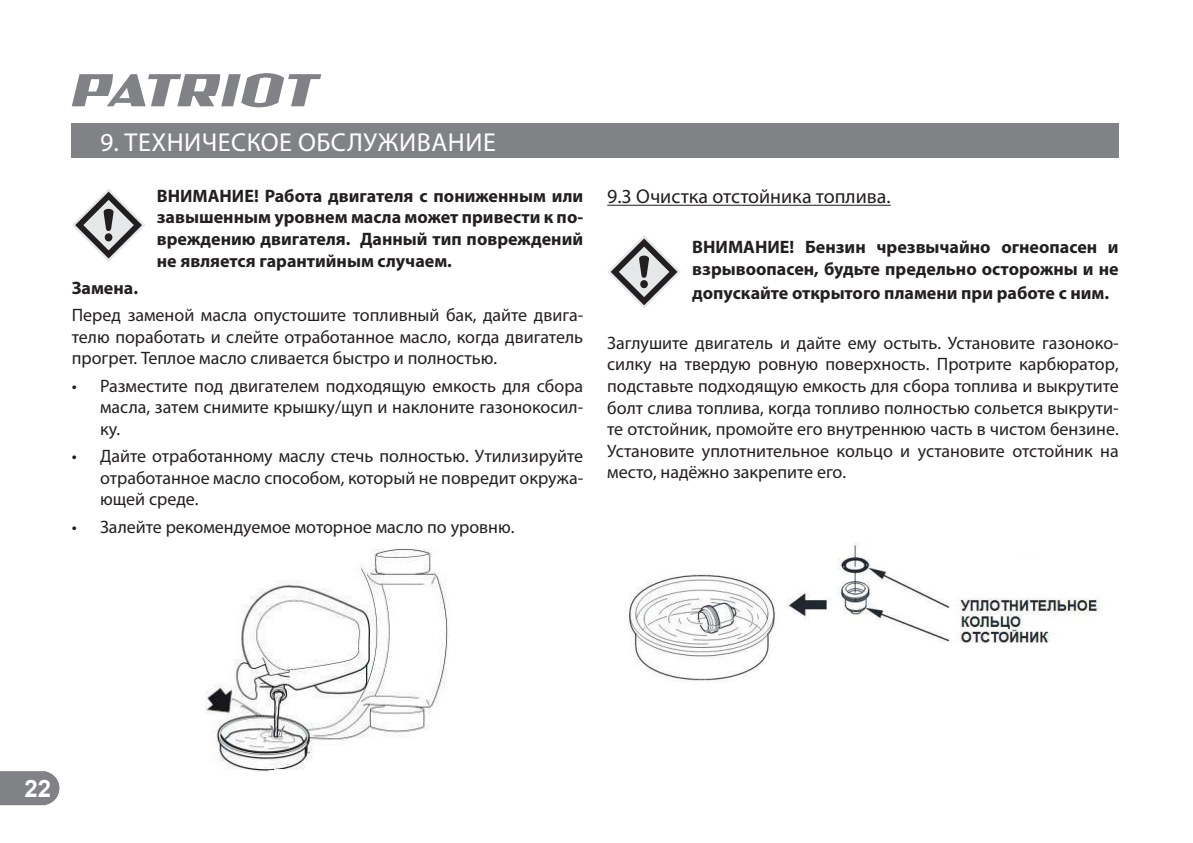
<style>
.page{position:relative;width:1193px;height:843px;background:#fff}
.page>*{position:absolute;margin:0;border:0;box-sizing:border-box;transform-origin:0 0}
.t1{font:26px "Myriad Pro";letter-spacing:.02em;color:#fff}
.t2{font:700 24px "Arial";color:#fff}
.t3{font:20px "Myriad Pro";color:#231f20}
.t4{font:18px/21.6px "Myriad Pro";color:#231f20;text-align:justify}
.t5{font:700 18px/21.6px "Myriad Pro";color:#231f20;text-align:justify}
</style>
<div class="page">
<svg style="left:0;top:771px;width:59px;height:34px;background:#87898c"></svg>
<svg style="left:72px;top:73px;width:249px;height:34px"></svg>
<div style="left:72px;top:124px;width:1046px;height:34px;background:#808285"></div>
<hr style="left:607px;top:205px;width:283px;height:1px;background:#231f20">
<svg style="left:72px;top:188px;width:73px;height:74px"></svg>
<svg style="left:608px;top:235px;width:73px;height:73px"></svg>
<img style="left:205px;top:549px;width:243px;height:222px">
<img style="left:629px;top:543px;width:472px;height:139px">
<h1 class="t1" style="left:100px;top:130px;width:397px">9. ТЕХНИЧЕСКОЕ ОБСЛУЖИВАНИЕ</h1>
<p class="t5" style="left:157px;top:185px;width:428px">ВНИМАНИЕ! Работа двигателя с пониженным или завышенным уровнем масла может привести к по&shy;вреждению двигателя. Данный тип повреждений не является гарантийным случаем.</p>
<p class="t5" style="left:72px;top:277px;width:68px">Замена.</p>
<p class="t4" style="left:72px;top:305px;width:513px">Перед заменой масла опустошите топливный бак, дайте двига&shy;телю поработать и слейте отработанное масло, когда двигатель прогрет. Теплое масло сливается быстро и полностью.</p>
<p class="t4" style="left:100px;top:375px;width:484px;text-indent:-28px">• Разместите под двигателем подходящую емкость для сбора масла, затем снимите крышку/щуп и наклоните газонокосил&shy;ку.</p>
<p class="t4" style="left:100px;top:446px;width:484px;text-indent:-28px">• Дайте отработанному маслу стечь полностью. Утилизируйте отработанное масло способом, который не повредит окружа&shy;ющей среде.</p>
<p class="t4" style="left:72px;top:516px;width:444px">• Залейте рекомендуемое моторное масло по уровню.</p>
<p class="t3" style="left:607px;top:187px;width:285px">9.3 Очистка отстойника топлива.</p>
<p class="t5" style="left:692px;top:237px;width:428px">ВНИМАНИЕ! Бензин чрезвычайно огнеопасен и взрывоопасен, будьте предельно осторожны и не</p>
<p class="t5" style="left:692px;top:282px;width:418px">допускайте открытого пламени при работе с ним.</p>
<p class="t4" style="left:607px;top:333px;width:513px">Заглушите двигатель и дайте ему остыть. Установите газоноко&shy;силку на твердую ровную поверхность. Протрите карбюратор, подставьте подходящую емкость для сбора топлива и выкрутите болт слива топлива, когда топливо полностью сольется выкрути&shy;те отстойник, промойте его внутреннюю часть в чистом бензине.<br>Установите уплотнительное кольцо и установите отстойник на место, надёжно закрепите его.</p>
<h2 class="t2" style="left:24px;top:774px;width:28px">22</h2>
</div>
